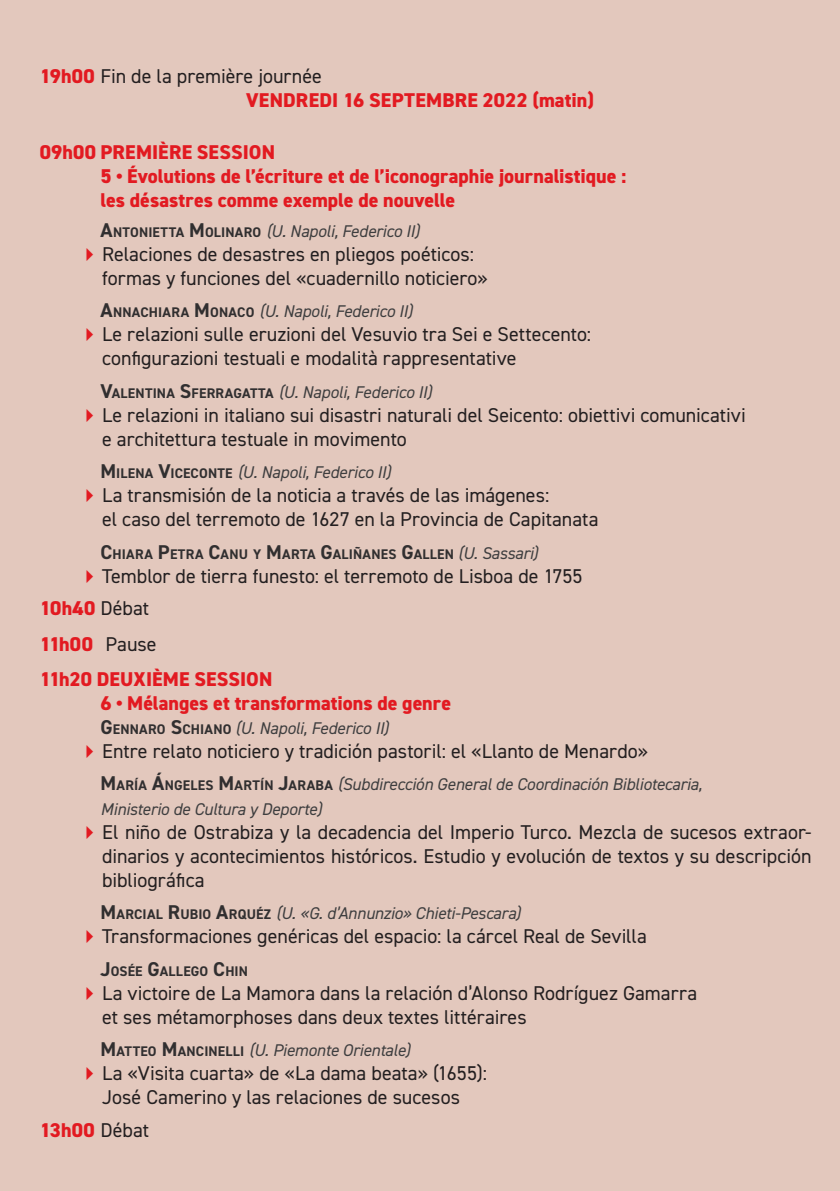
<style>
.page{position:relative;width:840px;height:1191px;background:#fff}
.page>*{position:absolute;margin:0;border:0;box-sizing:border-box;transform-origin:0 0}
.t1{font:20px/24px "DIN2014";color:#231f20}
.t2{font:800 20px/24px "DIN2014";color:#e21a21}
.t3{font:700 20px "DIN2014";color:#312f30}
.t4{font:italic 17px/24px "DIN2014";letter-spacing:-.01em;color:#3e3e3f}
.t5{font:700 14px "DIN2014";letter-spacing:.02em;color:#312f30}
.s1{font-weight:800;color:#e21a21}
.s2{font-weight:700;font-style:normal;font-size:14px;color:#312f30}
.s3{font-weight:700;font-style:normal;font-size:20px;color:#312f30}
.s4{font-size:20px}
.s5{font-weight:400;font-style:italic;font-size:17px;color:#3e3e3f}
.s6{font-weight:400;color:#231f20}
</style>
<div class="page">
<div style="left:0;top:0;width:839px;height:1191px;background:#e3c8bd"></div>
<p class="t1" style="left:40px;top:63px;width:283px"><span class="s1">19h00</span> Fin de la première journée</p>
<p class="t2" style="left:246px;top:88px;width:349px">VENDREDI 16 SEPTEMBRE 2022 (matin)</p>
<p class="t2" style="left:40px;top:140px;width:237px">09h00 PREMIÈRE SESSION</p>
<p class="t2" style="left:100px;top:164px;width:527px">5 • Évolutions de l’écriture et de l’iconographie journalistique : les désastres comme exemple de nouvelle</p>
<p class="t3" style="left:40px;top:216px;width:38px">A</p>
<p class="t4" style="left:113px;top:218px;width:307px"><span class="s2">NTONIETTA</span> <span class="s3">M</span><span class="s2">OLINARO</span> (U. Napoli, Federico II)</p>
<p class="t1" style="left:102px;top:241px;width:387px">Relaciones de desastres en pliegos poéticos: formas y funciones del «cuadernillo noticiero»</p>
<p class="t3" style="left:40px;top:297px;width:38px">A</p>
<p class="t4" style="left:113px;top:299px;width:301px"><span class="s2">NNACH IARA</span> <span class="s3">M</span><span class="s2">ONACO</span> (U. Napoli, Federico II)</p>
<p class="t1" style="left:102px;top:322px;width:490px">Le relazioni sulle eruzioni del Vesuvio tra Sei e Settecento: configurazioni testuali e modalità rappresentative</p>
<p class="t3" style="left:40px;top:377px;width:38px">V</p>
<p class="t4" style="left:112px;top:379px;width:321px"><span class="s2">ALENTINA</span> <span class="s3">S</span><span class="s2">FERRAGATTA</span> (U. Napoli, Federico II)</p>
<p class="t1" style="left:102px;top:402px;width:645px">Le relazioni in italiano sui disastri naturali del Seicento: obiettivi comunicativi e architettura testuale in movimento</p>
<p class="t4" style="left:100px;top:460px;width:291px"><span class="s3">M</span><span class="s2">ILENA</span> <span class="s3">V</span><span class="s2">ICECONTE</span> (U. Napoli, Federico II)</p>
<p class="t1" style="left:102px;top:483px;width:497px">La transmisión de la noticia a través de las imágenes:<br>el caso del terremoto de 1627 en la Provincia de Capitanata</p>
<p class="t5" style="left:100px;top:544px;width:439px"><span class="s4">C</span>HIARA <span class="s4">P</span>ETRA <span class="s4">C</span>ANU Y <span class="s4">M</span>ARTA <span class="s4">G</span>ALIÑANES <span class="s4">G</span>ALLEN <span class="s5">(U. Sassari)</span></p>
<p class="t1" style="left:102px;top:563px;width:481px">Temblor de tierra funesto: el terremoto de Lisboa de 1755</p>
<p class="t2" style="left:40px;top:596px;width:111px">10h40 <span class="s6">Débat</span></p>
<p class="t2" style="left:40px;top:631px;width:118px">11h00 <span class="s6">Pause</span></p>
<p class="t2" style="left:40px;top:667px;width:234px">11h20 DEUXIÈME SESSION</p>
<p class="t2" style="left:100px;top:691px;width:352px">6 • Mélanges et transformations de genre</p>
<p class="t3" style="left:40px;top:713px;width:37px">G</p>
<p class="t4" style="left:113px;top:716px;width:277px"><span class="s2">ENNARO</span> <span class="s3">S</span><span class="s2">CH IANO</span> (U. Napoli, Federico II)</p>
<p class="t1" style="left:102px;top:738px;width:547px">Entre relato noticiero y tradición pastoril: el «Llanto de Menardo»</p>
<p class="t4" style="left:100px;top:772px;width:603px"><span class="s3">M</span><span class="s2">ARÍA</span> <span class="s3">Á</span><span class="s2">NGELES</span> <span class="s3">M</span><span class="s2">ARTÍN</span> <span class="s3">J</span><span class="s2">ARABA</span> (Subdirección General de Coordinación Bibliotecaria,<br>Ministerio de Cultura y Deporte)</p>
<p class="t1" style="left:102px;top:819px;width:710px;text-align:justify">El niño de Ostrabiza y la decadencia del Imperio Turco. Mezcla de sucesos extraor&shy;dinarios y acontecimientos históricos. Estudio y evolución de textos y su descripción bibliográfica</p>
<p class="t4" style="left:100px;top:901px;width:421px"><span class="s3">M</span><span class="s2">ARCIAL</span> <span class="s3">R</span><span class="s2">UBIO</span> <span class="s3">A</span><span class="s2">RQUÉZ</span> (U. «G. d’Annunzio» Chieti-Pescara)</p>
<p class="t1" style="left:102px;top:923px;width:546px">Transformaciones genéricas del espacio: la cárcel Real de Sevilla</p>
<p class="t5" style="left:100px;top:961px;width:149px"><span class="s4">J</span>OSÉE <span class="s4">G</span>ALLEGO <span class="s4">C</span>HIN</p>
<p class="t1" style="left:102px;top:980px;width:596px">La victoire de La Mamora dans la relación d’Alonso Rodríguez Gamarra et ses métamorphoses dans deux textes littéraires</p>
<p class="t4" style="left:100px;top:1038px;width:311px"><span class="s3">M</span><span class="s2">ATTEO</span> <span class="s3">M</span><span class="s2">ANCINELLI</span> (U. Piemonte Orientale)</p>
<p class="t1" style="left:102px;top:1060px;width:386px">La «Visita cuarta» de «La dama beata» (1655):<br>José Camerino y las relaciones de sucesos</p>
<p class="t2" style="left:40px;top:1117px;width:111px">13h00 <span class="s6">Débat</span></p>
</div>
